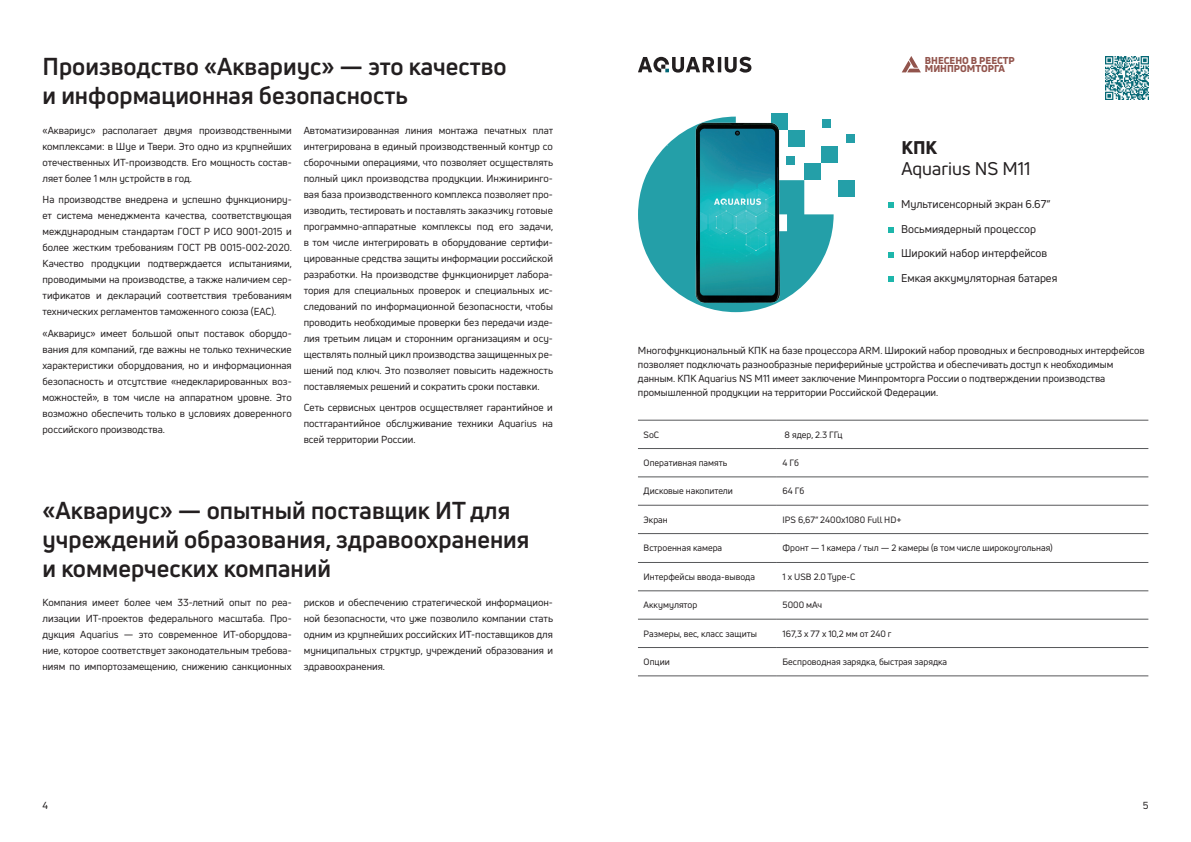
<style>
.page{position:relative;width:1191px;height:842px;background:#fff}
.page>*{position:absolute;margin:0;border:0;box-sizing:border-box;transform-origin:0 0}
.t1{font:700 24px/28.8px "Uni Neue";color:#231f20}
.t2{font:18px "Uni Neue";color:#231f20}
.t3{font:800 18px "Uni Neue";color:#231f20}
.t4{font:11px "Uni Neue";color:#231f20}
.t5{font:10px/16px "Uni Neue";color:#231f20;text-align:justify}
.t6{font:800 9.8px "Uni Neue";color:#92544c}
.t7{font:9px "Uni Neue";color:#231f20}
</style>
<div class="page">
<hr style="left:718px;top:57px;width:3px;height:15px;background:#231f20">
<svg style="left:724px;top:57px;width:27px;height:16px"></svg>
<svg style="left:638px;top:57px;width:76px;height:16px"></svg>
<svg style="left:902px;top:56px;width:19px;height:16px"></svg>
<svg style="left:638px;top:119px;width:195px;height:193px"></svg>
<div style="left:771px;top:113px;width:17px;height:17px;background:#249fa8"></div>
<div style="left:838px;top:180px;width:17px;height:17px;background:#249fa8"></div>
<div style="left:822px;top:119px;width:8px;height:8px;background:#249fa8"></div>
<div style="left:786px;top:156px;width:8px;height:8px;background:#249fa8"></div>
<div style="left:846px;top:135px;width:9px;height:8px;background:#249fa8"></div>
<div style="left:788px;top:130px;width:16px;height:17px;background:#249fa8"></div>
<div style="left:821px;top:146px;width:17px;height:17px;background:#249fa8"></div>
<div style="left:804px;top:163px;width:17px;height:17px;background:#249fa8"></div>
<svg style="left:638px;top:476px;width:510px;height:200px"></svg>
<hr style="left:638px;top:420px;width:139px;height:1px;background:#57585a">
<hr style="left:777px;top:420px;width:371px;height:1px;background:#57585a">
<hr style="left:638px;top:448px;width:139px;height:1px;background:#57585a">
<hr style="left:777px;top:448px;width:371px;height:1px;background:#57585a">
<hr style="left:638px;top:477px;width:139px;height:1px;background:#57585a">
<hr style="left:777px;top:477px;width:371px;height:1px;background:#57585a">
<hr style="left:638px;top:505px;width:139px;height:1px;background:#57585a">
<hr style="left:777px;top:505px;width:371px;height:1px;background:#57585a">
<hr style="left:638px;top:533px;width:139px;height:1px;background:#57585a">
<hr style="left:777px;top:533px;width:371px;height:1px;background:#57585a">
<hr style="left:638px;top:562px;width:139px;height:1px;background:#57585a">
<hr style="left:777px;top:562px;width:371px;height:1px;background:#57585a">
<hr style="left:638px;top:591px;width:139px;height:1px;background:#57585a">
<hr style="left:777px;top:591px;width:371px;height:1px;background:#57585a">
<hr style="left:638px;top:619px;width:139px;height:1px;background:#57585a">
<hr style="left:777px;top:619px;width:371px;height:1px;background:#57585a">
<hr style="left:638px;top:647px;width:139px;height:1px;background:#57585a">
<hr style="left:777px;top:647px;width:371px;height:1px;background:#57585a">
<hr style="left:638px;top:676px;width:139px;height:1px;background:#57585a">
<hr style="left:777px;top:676px;width:371px;height:1px;background:#57585a">
<svg style="left:888px;top:202px;width:6px;height:6px"></svg>
<svg style="left:888px;top:227px;width:6px;height:6px"></svg>
<svg style="left:888px;top:252px;width:6px;height:6px"></svg>
<svg style="left:888px;top:276px;width:6px;height:6px"></svg>
<img style="left:1105px;top:57px;width:43px;height:42px">
<img style="left:690px;top:116px;width:95px;height:193px">
<p class="t6" style="left:924px;top:53px;width:92px">ВНЕСЕНО В РЕЕСТР</p>
<h1 class="t1" style="left:43px;top:51px;width:465px">Производство «Аквариус» — это качество</h1>
<p class="t6" style="left:924px;top:62px;width:82px">МИНПРОМТОРГА</p>
<h1 class="t1" style="left:43px;top:80px;width:367px">и информационная безопасность</h1>
<p class="t5" style="left:43px;top:122px;width:251px">«Аквариус» располагает двумя производственными комплексами: в Шуе и Твери. Это одно из крупнейших отечественных ИТ-производств. Его мощность состав&shy;ляет более 1 млн устройств в год.</p>
<p class="t5" style="left:43px;top:192px;width:251px">На производстве внедрена и успешно функциониру&shy;ет система менеджмента качества, соответствующая международным стандартам ГОСТ Р ИСО 9001-2015 и более жестким требованиям ГОСТ РВ 0015-002-2020.<br>Качество продукции подтверждается испытаниями, проводимыми на производстве, а также наличием сер&shy;тификатов и деклараций соответствия требованиям технических регламентов таможенного союза (ЕАС).</p>
<p class="t5" style="left:43px;top:325px;width:251px">«Аквариус» имеет большой опыт поставок оборудо&shy;вания для компаний, где важны не только технические характеристики оборудования, но и информационная безопасность и отсутствие «недекларированных воз&shy;можностей», в том числе на аппаратном уровне. Это возможно обеспечить только в условиях доверенного российского производства.</p>
<p class="t5" style="left:304px;top:122px;width:251px">Автоматизированная линия монтажа печатных плат интегрирована в единый производственный контур со сборочными операциями, что позволяет осуществлять полный цикл производства продукции. Инжиниринго&shy;вая база производственного комплекса позволяет про&shy;изводить, тестировать и поставлять заказчику готовые программно-аппаратные комплексы под его задачи, в том числе интегрировать в оборудование сертифи&shy;цированные средства защиты информации российской разработки. На производстве функционирует лабора&shy;тория для специальных проверок и специальных ис&shy;следований по информационной безопасности, чтобы проводить необходимые проверки без передачи изде&shy;лия третьим лицам и сторонним организациям и осу&shy;ществлять полный цикл производства защищенных ре&shy;шений под ключ. Это позволяет повысить надежность поставляемых решений и сократить сроки поставки.</p>
<p class="t5" style="left:304px;top:400px;width:251px">Сеть сервисных центров осуществляет гарантийное и постгарантийное обслуживание техники Aquarius на всей территории России.</p>
<h1 class="t1" style="left:43px;top:496px;width:488px">«Аквариус» — опытный поставщик ИТ для учреждений образования, здравоохранения и коммерческих компаний</h1>
<p class="t5" style="left:43px;top:594px;width:251px">Компания имеет более чем 33-летний опыт по реа&shy;лизации ИТ-проектов федерального масштаба. Про&shy;дукция Aquarius — это современное ИТ-оборудова&shy;ние, которое соответствует законодательным требова&shy;ниям по импортозамещению, снижению санкционных</p>
<p class="t5" style="left:304px;top:594px;width:251px">рисков и обеспечению стратегической информацион&shy;ной безопасности, что уже позволило компании стать одним из крупнейших российских ИТ-поставщиков для муниципальных структур, учреждений образования и здравоохранения.</p>
<p class="t5" style="left:43px;top:797px;width:7px">4</p>
<h2 class="t3" style="left:901px;top:135px;width:37px">КПК</h2>
<h2 class="t2" style="left:901px;top:158px;width:131px">Aquarius NS M11</h2>
<p class="t4" style="left:901px;top:197px;width:151px">Мультисенсорный экран 6.67”</p>
<p class="t4" style="left:901px;top:222px;width:136px">Восьмиядерный процессор</p>
<p class="t4" style="left:901px;top:247px;width:148px">Широкий набор интерфейсов</p>
<p class="t4" style="left:901px;top:271px;width:158px">Емкая аккумуляторная батарея</p>
<p class="t5" style="left:638px;top:344px;width:508px;line-height:14px;text-align:left">Многофункциональный КПК на базе процессора ARM. Широкий набор проводных и беспроводных интерфейсов позволяет подключать разнообразные периферийные устройства и обеспечивать доступ к необходимым данным. КПК Aquarius NS M11 имеет заключение Минпромторга России о подтверждении производства промышленной продукции на территории Российской Федерации.</p>
<p class="t7" style="left:643px;top:429px;width:17px">SoC</p>
<p class="t7" style="left:784px;top:429px;width:60px">8 ядер, 2.3 ГГц</p>
<p class="t7" style="left:643px;top:457px;width:85px">Оперативная память</p>
<p class="t7" style="left:782px;top:457px;width:18px">4 Гб</p>
<p class="t7" style="left:643px;top:486px;width:91px">Дисковые накопители</p>
<p class="t7" style="left:782px;top:486px;width:23px">64 Гб</p>
<p class="t7" style="left:643px;top:514px;width:26px">Экран</p>
<p class="t7" style="left:782px;top:514px;width:121px">IPS 6,67“ 2400x1080 Full HD+</p>
<p class="t7" style="left:643px;top:543px;width:80px">Встроенная камера</p>
<p class="t7" style="left:782px;top:543px;width:272px">Фронт — 1 камера / тыл — 2 камеры (в том числе широкоугольная)</p>
<p class="t7" style="left:643px;top:571px;width:113px">Интерфейсы ввода-вывода</p>
<p class="t7" style="left:782px;top:571px;width:74px">1 x USB 2.0 Type-C</p>
<p class="t7" style="left:643px;top:600px;width:55px">Аккумулятор</p>
<p class="t7" style="left:782px;top:600px;width:41px">5000 мАч</p>
<p class="t7" style="left:643px;top:628px;width:115px">Размеры, вес, класс защиты</p>
<p class="t7" style="left:782px;top:628px;width:110px">167,3 х 77 х 10,2 мм от 240 г</p>
<p class="t7" style="left:643px;top:656px;width:28px">Опции</p>
<p class="t7" style="left:782px;top:656px;width:166px">Беспроводная зарядка, быстрая зарядка</p>
<p class="t5" style="left:1142px;top:797px;width:7px">5</p>
</div>
